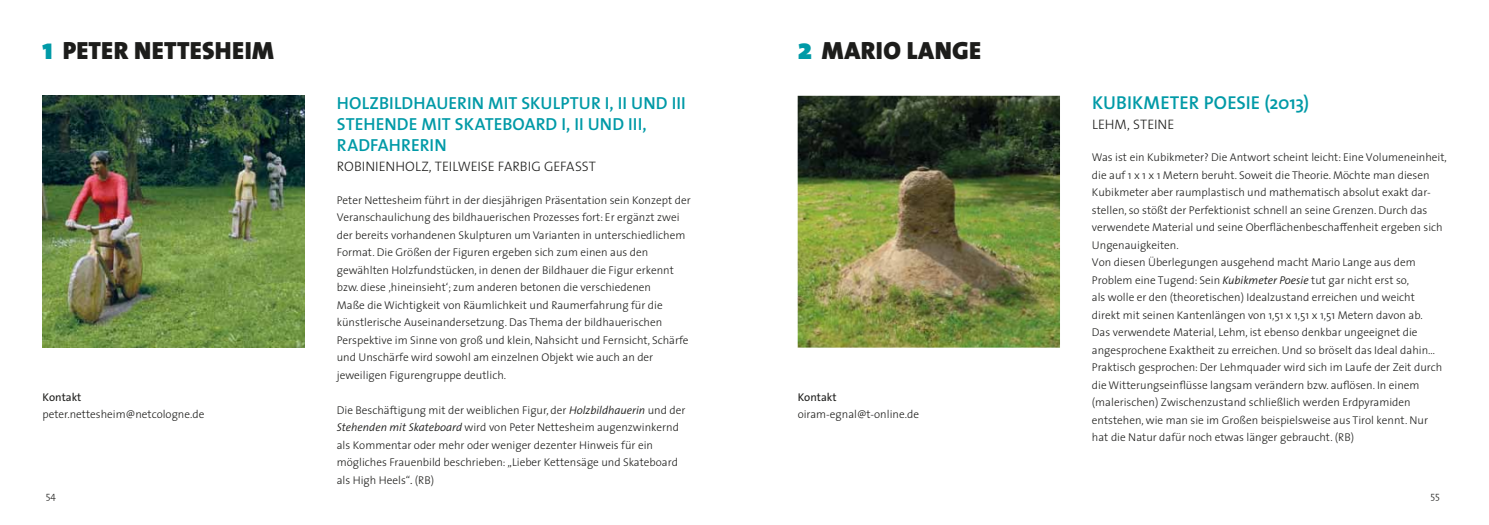
<style>
.page{position:relative;width:1489px;height:525px;background:#fff}
.page>*{position:absolute;margin:0;border:0;box-sizing:border-box;transform-origin:0 0}
.t1{font:900 25px "The Sans";letter-spacing:.015em;color:#1d1d1b}
.t2{font:600 18.75px "The Sans";letter-spacing:.005em;color:#009aa7}
.t3{font:600 17.5px/21.2px "The Sans";letter-spacing:.005em;color:#009aa7}
.t4{font:300 13.75px "The Sans";color:#1d1d1b}
.t5{font:300 11.25px/17.5px "The Sans";color:#1d1d1b}
.t6{font:11.25px "The Sans";color:#1d1d1b}
.t7{font:300 10px "The Sans";color:#1d1d1b}
.s1{font-size:30px;color:#009aa7}
.s2{font-style:italic}
.s3{font-style:inherit}
</style>
<div class="page">
<img style="left:43px;top:96px;width:262px;height:251px">
<img style="left:797px;top:96px;width:262px;height:251px">
<h1 class="t1" style="left:43px;top:30px;width:233px"><span class="s1">1</span> PETER NETT ESHEIM</h1>
<p class="t6" style="left:43px;top:388px;width:40px">Kontakt</p>
<p class="t5" style="left:43px;top:404px;width:163px">peter.nettesheim@netcologne.de</p>
<h3 class="t3" style="left:337px;top:92px;width:340px;text-indent:52px">ILDHA UERIN MIT SKULPTUR I, II UND III<br>STEH ENDE MIT SKATEBOAR</h3>
<h3 class="t3" style="left:337px;top:92px;width:17px">HOLZB</h3>
<h3 class="t3" style="left:545px;top:113px;width:103px">D I,II UND III,</h3>
<h3 class="t3" style="left:337px;top:134px;width:46px">RADFAHR</h3>
<h3 class="t3" style="left:411px;top:134px;width:37px">ERIN</h3>
<p class="t4" style="left:337px;top:155px;width:10px">Robinienholz</p>
<p class="t4" style="left:429px;top:155px;width:14px">, teilweise</p>
<p class="t4" style="left:498px;top:155px;width:8px">farbig</p>
<p class="t4" style="left:544px;top:155px;width:9px">gefasst</p>
<p class="t5" style="left:337px;top:190px;width:355px">Peter Nettesheim führt in der diesjährigen Präsentation sein Konzept der Veranschaulichung des bildhauerischen Prozesses fort: Er ergänzt zwei der bereits vorhandenen Skulpturen um Varianten in unterschiedlichem Format. Die Größen der Figuren ergeben sich zum einen aus den gewählten Holzfundstücken, in denen der Bildhauer die Figur erkennt bzw. diese ‚hineinsieht‘; zum anderen betonen die verschiedenen<br>Maße die Wichtigkeit von Räumlichkeit und Raumerfahrung für die künstlerische Auseinandersetzung. Das Thema der bildhauerischen Perspektive im Sinne von groß und klein, Nahsicht und Fernsicht, Schärfe und Unschärfe wird sowohl am einzelnen Objekt wie auch an der jeweiligen Figurengruppe deutlich.</p>
<p class="t5" style="left:337px;top:400px;width:350px">Die Beschäftigung mit der weiblichen Figur, der <span class="s2">Holzbildhauerin</span> und der <span class="s2">Stehenden mit Skateboard</span> wird von Peter Nettesheim augenzwinkernd als Kommentar oder mehr oder weniger dezenter Hinweis für ein mögliches Frauenbild beschrieben: „Lieber Kettensäge und Skateboard als High Heels“<span class="s3">.</span> (RB)</p>
<h1 class="t1" style="left:797px;top:30px;width:185px"><span class="s1">2</span> MARIO LANGE</h1>
<p class="t6" style="left:797px;top:388px;width:40px">Kontakt</p>
<p class="t5" style="left:797px;top:404px;width:123px">oiram-egnal@t-online.de</p>
<h2 class="t2" style="left:1091px;top:87px;width:219px">KUBIKMETER POESIE (2013)</h2>
<p class="t4" style="left:1091px;top:113px;width:12px">Lehm</p>
<p class="t4" style="left:1127px;top:113px;width:16px">, Steine</p>
<p class="t5" style="left:1091px;top:148px;width:356px">Was ist ein Kubikmeter? Die Antwort scheint leicht: Eine Volumeneinheit, die auf 1 x 1 x 1 Metern beruht. Soweit die Theorie. Möchte man diesen Kubikmeter aber raumplastisch und mathematisch absolut exakt dar&shy;stellen, so stößt der Perfektionist schnell an seine Grenzen. Durch das verwendete Material und seine Oberflächenbeschaffenheit ergeben sich Ungenauigkeiten.<br>Von diesen Überlegungen ausgehend macht Mario Lange aus dem Problem eine Tugend: Sein <span class="s2">Kubikmeter Poesie</span> tut gar nicht erst so,<br>als wolle er den (theoretischen) Idealzustand erreichen und weicht<br>direkt mit seinen Kantenlängen von 1,51 x 1,51 x 1,51 Metern davon ab.<br>Das verwendete Material, Lehm, ist ebenso denkbar ungeeignet die angesprochene Exaktheit zu erreichen. Und so bröselt das Ideal dahin… Praktisch gesprochen: Der Lehmquader wird sich im Laufe der Zeit durch die Witterungseinflüsse langsam verändern bzw. auflösen. In einem (malerischen) Zwischenzustand schließlich werden Erdpyramiden entstehen, wie man sie im Großen beispielsweise aus Tirol kennt. Nur hat die Natur dafür noch etwas länger gebraucht. (RB)</p>
<p class="t7" style="left:46px;top:487px;width:12px">54</p>
<p class="t7" style="left:1430px;top:487px;width:11px">55</p>
</div>
